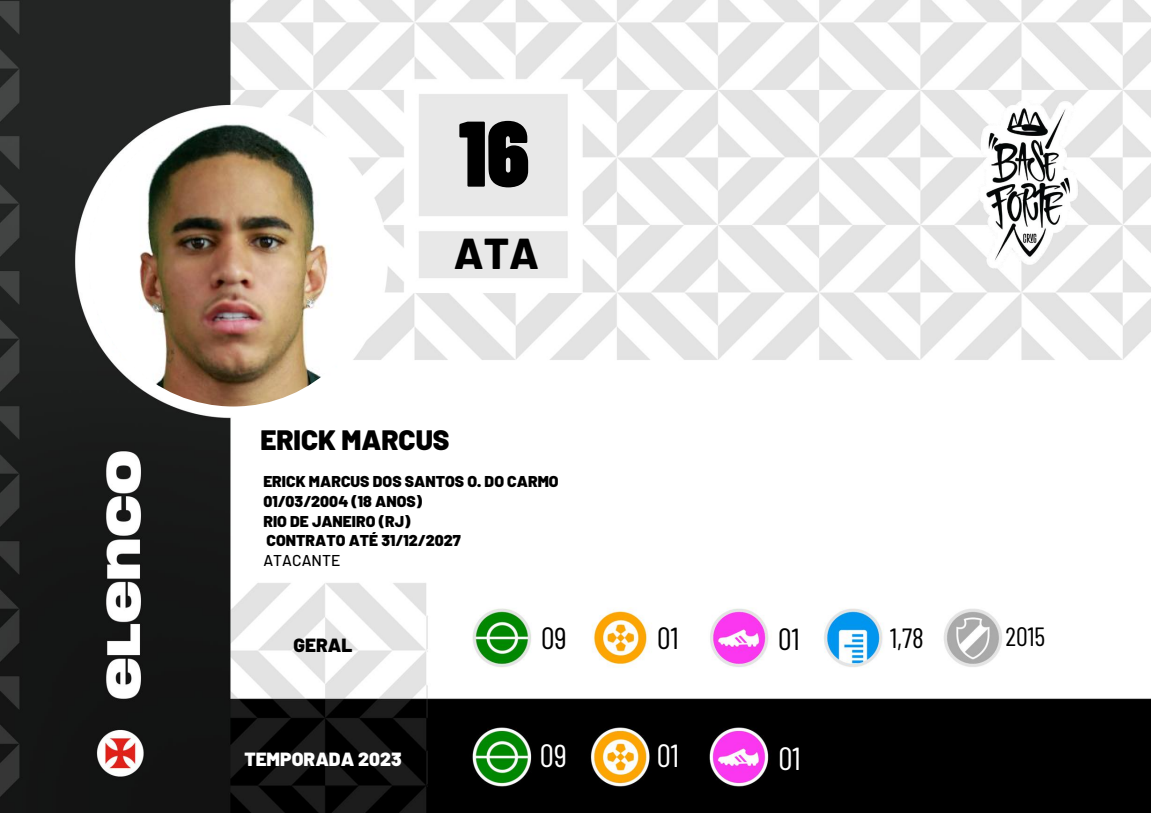
<style>
.page{position:relative;width:1152px;height:813px;background:#fff}
.page>*{position:absolute;margin:0;border:0;box-sizing:border-box;transform-origin:0 0}
.t1{font:900 92.85px "Barlow Condensed";color:#000}
.t2{font:800 43.12px "Barlow";color:#000}
.t3{font:31.8px "Barlow Condensed";color:#fff}
.t4{font:30.38px "Barlow Condensed";color:#000}
.t5{font:900 27.97px "Barlow";color:#000}
.t6{font:27.75px "Barlow Condensed";color:#000}
.t7{font:26.33px "Barlow Condensed";color:#000}
.t8{font:900 19.05px "Barlow";letter-spacing:.005em;color:#fff}
.t9{font:900 19.05px "Barlow";letter-spacing:.005em;color:#000}
.t10{font:900 15.67px/19.6px "Barlow";letter-spacing:.005em;color:#000}
.t11{font:500 15.67px "Barlow";letter-spacing:.005em;color:#000}
</style>
<div class="page">
<img style="left:0;top:0;width:1151px;height:812px">
<img style="left:89px;top:116px;width:289px;height:290px;border-radius:50%">
<img style="left:964px;top:95px;width:127px;height:186px">
<h1 class="t1" style="left:459px;top:94px;width:72px">16</h1>
<h2 class="t2" style="left:454px;top:226px;width:87px">ATA</h2>
<h3 class="t5" style="left:260px;top:421px;width:191px">ERICK MARCUS</h3>
<p class="t10" style="left:263px;top:471px;width:297px">ERICK MARCUS DOS SANTOS O. DO CARMO<br>01/03/2004 (18 ANOS)<br>RIO DE JANEIRO (RJ)<br>CONTRATO ATÉ 31/12/2027</p>
<p class="t11" style="left:263px;top:550px;width:79px">ATACANTE</p>
<p class="t9" style="left:293px;top:632px;width:60px">GERAL</p>
<p class="t8" style="left:244px;top:746px;width:159px">TEMPORADA 2023</p>
<h3 class="t4" style="left:541px;top:618px;width:27px">09</h3>
<h3 class="t4" style="left:657px;top:618px;width:23px">01</h3>
<h3 class="t4" style="left:778px;top:619px;width:23px">01</h3>
<h3 class="t6" style="left:890px;top:619px;width:35px">1,78</h3>
<h3 class="t7" style="left:1006px;top:619px;width:41px">2015</h3>
<h3 class="t3" style="left:540px;top:735px;width:28px">09</h3>
<h3 class="t3" style="left:657px;top:735px;width:24px">01</h3>
<h3 class="t3" style="left:778px;top:737px;width:24px">01</h3>
</div>
